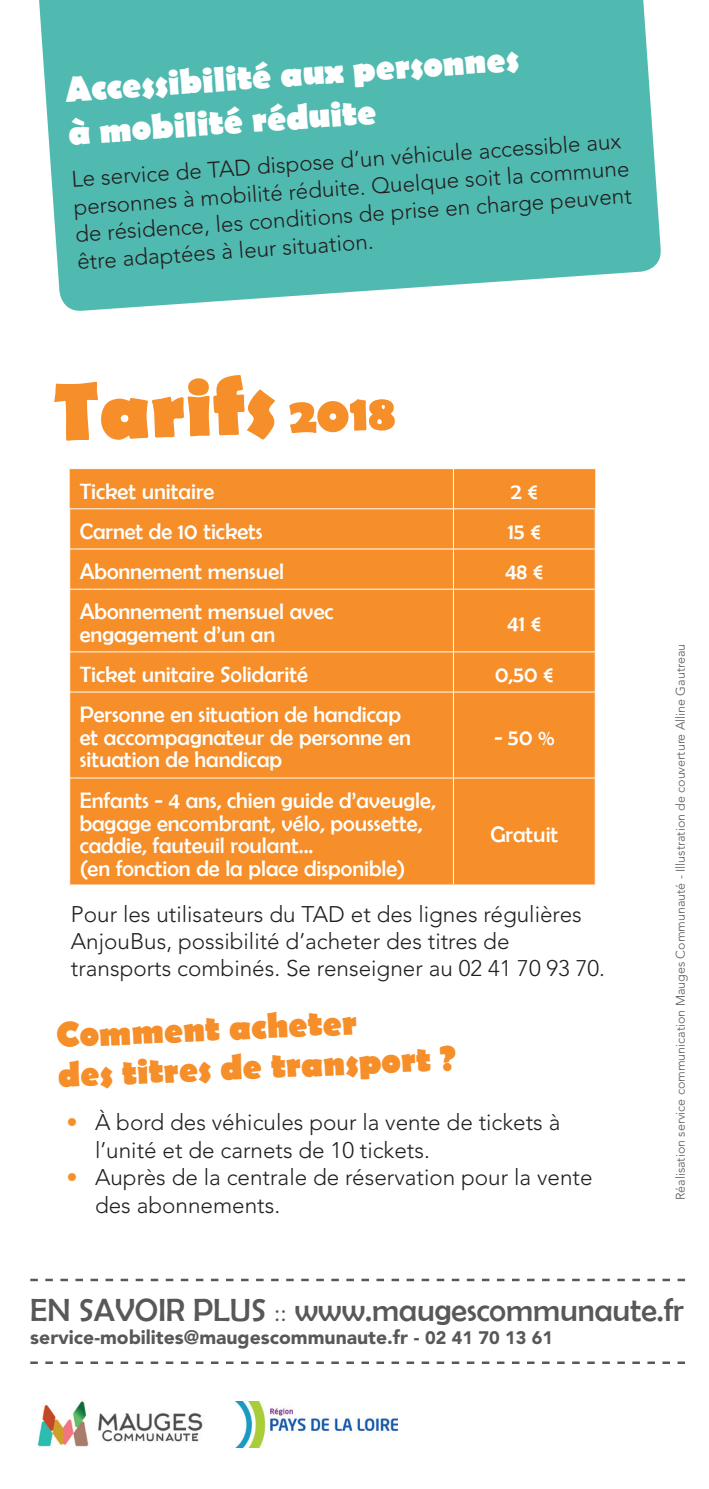
<style>
.page{position:relative;width:709px;height:1489px;background:#fff}
.page>*{position:absolute;margin:0;border:0;box-sizing:border-box;transform-origin:0 0}
.t1{font:700 82.75px "Berlin Sans FB";color:#f68e29}
.t2{font:700 35.75px/43px "Berlin Sans FB";color:#fff}
.t3{font:700 35.75px/40.2px "Berlin Sans FB";color:#f68e29}
.t4{font:32.25px "Berlin Sans FB";color:#57585a}
.t5{font:300 22.5px/27.5px "Avenir LT Std";color:#231f20}
.t6{font:22.5px/22.5px "Berlin Sans FB";color:#fff}
.t7{font:900 19.25px "Avenir LT Std";color:#57585a}
.t8{font:300 12.5px "Avenir LT Std";color:#57585a}
.s1{font-size:50px}
.s2{color:#f68e29}
.s3{font-family:"Avenir LT Std";font-size:22.5px}
.s4{font-size:18px}
</style>
<div class="page">
<svg style="left:39px;top:0;width:622px;height:311px;background:#5fc0b7"></svg>
<div style="left:70px;top:469px;width:525px;height:415px;background:#f68e29"></div>
<hr style="left:453px;top:469px;width:1px;height:39px;background:#fff">
<hr style="left:453px;top:509px;width:1px;height:39px;background:#fff">
<hr style="left:69px;top:548px;width:384px;height:1px;background:#fff">
<hr style="left:453px;top:548px;width:142px;height:1px;background:#fff">
<hr style="left:453px;top:549px;width:1px;height:40px;background:#fff">
<hr style="left:69px;top:588px;width:384px;height:1px;background:#fff">
<hr style="left:453px;top:588px;width:142px;height:1px;background:#fff">
<hr style="left:453px;top:589px;width:1px;height:62px;background:#fff">
<hr style="left:69px;top:651px;width:384px;height:1px;background:#fff">
<hr style="left:453px;top:651px;width:142px;height:1px;background:#fff">
<hr style="left:453px;top:652px;width:1px;height:39px;background:#fff">
<hr style="left:69px;top:691px;width:384px;height:1px;background:#fff">
<hr style="left:453px;top:691px;width:142px;height:1px;background:#fff">
<hr style="left:453px;top:692px;width:1px;height:85px;background:#fff">
<hr style="left:69px;top:777px;width:384px;height:1px;background:#fff">
<hr style="left:453px;top:777px;width:142px;height:1px;background:#fff">
<hr style="left:453px;top:778px;width:1px;height:106px;background:#fff">
<hr style="left:69px;top:508px;width:384px;height:1px;background:#fff">
<hr style="left:453px;top:508px;width:142px;height:1px;background:#fff">
<img style="left:37px;top:1401px;width:166px;height:46px">
<img style="left:236px;top:1401px;width:162px;height:46px">
<svg style="left:30px;top:1278px;width:655px;height:3px"></svg>
<svg style="left:30px;top:1361px;width:655px;height:2px"></svg>
<p class="t2" style="left:64px;top:70px;width:456px;rotate:-4deg">Accessibilité aux personnes à mobilité réduite</p>
<p class="t5" style="left:71px;top:166px;width:559px;rotate:-4deg">Le service de TAD dispose d’un véhicule accessible aux personnes à mobilité réduite. Quelque soit la commune de résidence, les conditions de prise en charge peuvent être adaptées à leur situation.</p>
<p class="t1" style="left:53px;top:366px;width:342px;rotate:-2deg">Tarifs <span class="s1">2018</span></p>
<p class="t6" style="left:80px;top:479px;width:136px">Ticket unitaire</p>
<p class="t6" style="left:511px;top:479px;width:28px">2 €</p>
<p class="t6" style="left:80px;top:520px;width:184px">Carnet de 10 tickets</p>
<p class="t6" style="left:508px;top:520px;width:35px">15 €</p>
<p class="t6" style="left:80px;top:560px;width:206px">Abonnement mensuel</p>
<p class="t6" style="left:505px;top:560px;width:39px">48 €</p>
<p class="t6" style="left:80px;top:600px;width:255px">Abonnement mensuel avec engagement d’un an</p>
<p class="t6" style="left:507px;top:611px;width:35px">41 €</p>
<p class="t6" style="left:80px;top:663px;width:230px">Ticket unitaire Solidarité</p>
<p class="t6" style="left:495px;top:663px;width:60px">0,50 €</p>
<p class="t6" style="left:80px;top:703px;width:333px">Personne en situation de handicap et accompagnateur de personne en situation de handicap</p>
<p class="t6" style="left:494px;top:726px;width:62px">- 50 %</p>
<p class="t6" style="left:80px;top:789px;width:357px">Enfants - 4 ans, chien guide d’aveugle, bagage encombrant, vélo, poussette, caddie, fauteuil roulant...<br>(en fonction de la place disponible)</p>
<p class="t6" style="left:490px;top:822px;width:69px">Gratuit</p>
<p class="t5" style="left:71px;top:900px;width:535px">Pour les utilisateurs du TAD et des lignes régulières<br>AnjouBus, possibilité d’acheter des titres de transports combinés. Se renseigner au 02 41 70 93 70.</p>
<p class="t3" style="left:55px;top:1018px;width:399px;rotate:-3deg">Comment acheter<br>des titres de transport ?</p>
<p class="t5" style="left:95px;top:1108px;width:467px;text-indent:-28px"><span class="s2">•</span> À bord des véhicules pour la vente de tickets à l’unité et de carnets de 10 tickets.</p>
<p class="t5" style="left:95px;top:1163px;width:499px;text-indent:-28px"><span class="s2">•</span> Auprès de la centrale de réservation pour la vente des abonnements.</p>
<p class="t8" style="left:673px;top:1200px;width:558px;rotate:-90deg">Réalisation service communication Mauges Communauté - Illustration de couverture Alline Gautreau</p>
<p class="t4" style="left:30px;top:1291px;width:655px">EN SAVOIR PLUS <span class="s3">::</span> www.maugescommunaute.fr</p>
<p class="t7" style="left:30px;top:1325px;width:524px">service-mobilites@maugescommunaute.fr - <span class="s4">02 41 70 13 61</span></p>
</div>
